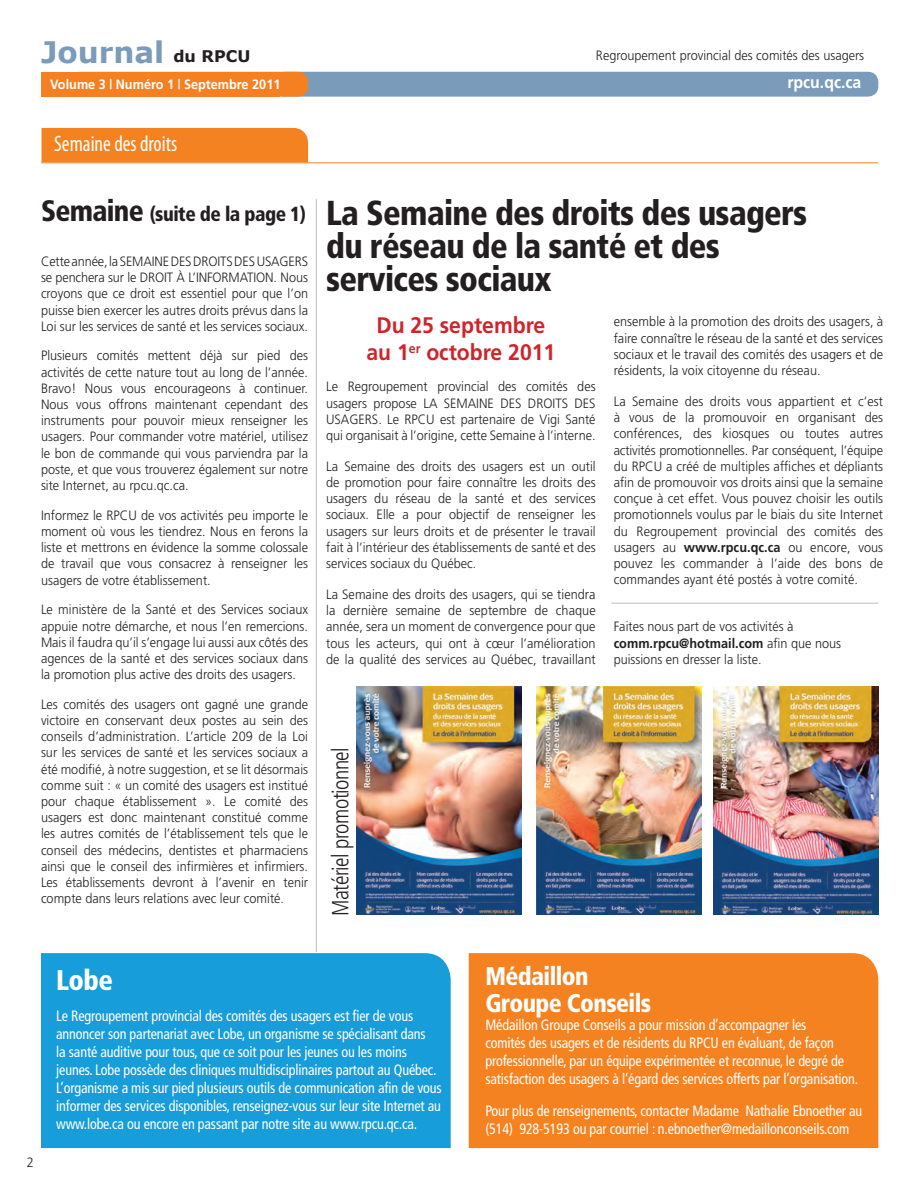
<style>
.page{position:relative;width:921px;height:1188px;background:#fff}
.page>*{position:absolute;margin:0;border:0;box-sizing:border-box;transform-origin:0 0}
.t1{font:900 condensed 34.65px "Frutiger";letter-spacing:-.02em;color:#231f20;scale:.95 1}
.t2{font:700 29.55px "Verdana";color:#7a9bb9}
.t3{font:900 condensed 28.5px "Frutiger";color:#fff;scale:.95 1}
.t4{font:900 condensed 25.5px "Frutiger";letter-spacing:-.025em;color:#fff;scale:.95 1}
.t5{font:300 condensed 23.4px "Frutiger";letter-spacing:-.025em;color:#231f20;scale:.95 1}
.t6{font:700 22.5px/27px "Frutiger";color:#d1232a;text-align:center;scale:.94 1}
.t7{font:condensed 22.5px "Myriad Pro";color:#fff;scale:.95 1}
.t8{font:900 condensed 20.4px "Frutiger";letter-spacing:-.025em;color:#231f20;scale:.95 1}
.t9{font:700 16.8px "Frutiger";color:#fff;scale:.94 1}
.t10{font:700 16.05px "Verdana";color:#231f20}
.t11{font:condensed 15px/18px "Frutiger";letter-spacing:-.01em;color:#fff;scale:.94 1}
.t12{font:300 13.5px/16.2px "Frutiger";color:#231f20;text-align:justify;scale:.94 1}
.t13{font:700 13.5px "Frutiger";color:#fff;scale:.94 1}
.s1{font-size:29.55px}
.s2{font-weight:700}
</style>
<div class="page">
<div style="left:274px;top:72px;width:604px;height:25px;background:#7a9bb9;border-radius:10px"></div>
<div style="left:41px;top:72px;width:238px;height:25px;background:#f58021"></div>
<div style="left:70px;top:72px;width:238px;height:25px;background:#f58021;border-radius:10px"></div>
<div style="left:468px;top:953px;width:410px;height:195px;background:#f58220"></div>
<div style="left:41px;top:953px;width:409px;height:195px;background:#179dd9"></div>
<hr style="left:316px;top:199px;width:1px;height:753px;background:#bcbdc0">
<div style="left:41px;top:128px;width:267px;height:34px;background:#f58220"></div>
<hr style="left:41px;top:162px;width:837px;height:1px;background:#f58220">
<img style="left:536px;top:687px;width:165px;height:228px">
<img style="left:713px;top:687px;width:165px;height:227px">
<img style="left:356px;top:687px;width:166px;height:228px">
<hr style="left:611px;top:603px;width:267px;height:1px;background:#bcbdc0">
<p class="t2" style="left:41px;top:34px;width:125px">Journal</p>
<p class="t10" style="left:173px;top:46px;width:79px">du RPCU</p>
<p class="t12" style="left:596px;top:47px;width:287px">Regroupement provincial des comités des usagers</p>
<p class="t13" style="left:50px;top:76px;width:246px">Volume 3 | Numéro 1 | Septembre 2011</p>
<p class="t9" style="left:787px;top:73px;width:80px">rpcu.qc.ca</p>
<p class="t7" style="left:54px;top:130px;width:131px">Semaine des droits</p>
<p class="t8" style="left:41px;top:202px;width:280px"><span class="s1">Semaine</span> (suite de la page 1)</p>
<p class="t12" style="left:41px;top:253px;width:286px">Cette année, la SEMAINE DES DROITS DES USAGERS se penchera sur le DROIT À L’INFORMATION. Nous croyons que ce droit est essentiel pour que l’on puisse bien exercer les autres droits prévus dans la Loi sur les services de santé et les services sociaux.</p>
<p class="t12" style="left:41px;top:348px;width:286px">Plusieurs comités mettent déjà sur pied des activités de cette nature tout au long de l’année.<br>Bravo! Nous vous encourageons à continuer.<br>Nous vous offrons maintenant cependant des instruments pour pouvoir mieux renseigner les usagers. Pour commander votre matériel, utilisez le bon de commande qui vous parviendra par la poste, et que vous trouverez également sur notre site Internet, au rpcu.qc.ca.</p>
<p class="t12" style="left:41px;top:507px;width:286px">Informez le RPCU de vos activités peu importe le moment où vous les tiendrez. Nous en ferons la liste et mettrons en évidence la somme colossale de travail que vous consacrez à renseigner les usagers de votre établissement.</p>
<p class="t12" style="left:41px;top:601px;width:286px">Le ministère de la Santé et des Services sociaux appuie notre démarche, et nous l’en remercions.<br>Mais il faudra qu’il s’engage lui aussi aux côtés des agences de la santé et des services sociaux dans la promotion plus active des droits des usagers.</p>
<p class="t12" style="left:41px;top:696px;width:286px">Les comités des usagers ont gagné une grande victoire en conservant deux postes au sein des conseils d’administration. L’article 209 de la Loi sur les services de santé et les services sociaux a été modifié, à notre suggestion, et se lit désormais comme suit : « un comité des usagers est institué pour chaque établissement ». Le comité des usagers est donc maintenant constitué comme les autres comités de l’établissement tels que le conseil des médecins, dentistes et pharmaciens ainsi que le conseil des infirmières et infirmiers.<br>Les établissements devront à l’avenir en tenir compte dans leurs relations avec leur comité.</p>
<p class="t1" style="left:326px;top:192px;width:508px">La Semaine des droits des usagers</p>
<p class="t1" style="left:326px;top:225px;width:416px">du réseau de la santé et des</p>
<p class="t1" style="left:326px;top:258px;width:239px">services sociaux</p>
<p class="t6" style="left:366px;top:312px;width:202px">Du 25 septembre au 1<sup>er</sup> octobre 2011</p>
<p class="t12" style="left:326px;top:378px;width:288px">Le Regroupement provincial des comités des usagers propose LA SEMAINE DES DROITS DES USAGERS. Le RPCU est partenaire de Vigi Santé qui organisait à l’origine, cette Semaine à l’interne.</p>
<p class="t12" style="left:326px;top:458px;width:288px">La Semaine des droits des usagers est un outil de promotion pour faire connaître les droits des usagers du réseau de la santé et des services sociaux. Elle a pour objectif de renseigner les usagers sur leurs droits et de présenter le travail fait à l’intérieur des établissements de santé et des services sociaux du Québec.</p>
<p class="t12" style="left:326px;top:586px;width:288px">La Semaine des droits des usagers, qui se tiendra la dernière semaine de septembre de chaque année, sera un moment de convergence pour que tous les acteurs, qui ont à cœur l’amélioration de la qualité des services au Québec, travaillant</p>
<p class="t12" style="left:613px;top:314px;width:288px">ensemble à la promotion des droits des usagers, à faire connaître le réseau de la santé et des services sociaux et le travail des comités des usagers et de résidents, la voix citoyenne du réseau.</p>
<p class="t12" style="left:613px;top:393px;width:288px">La Semaine des droits vous appartient et c’est à vous de la promouvoir en organisant des conférences, des kiosques ou toutes autres activités promotionnelles. Par conséquent, l’équipe du RPCU a créé de multiples affiches et dépliants afin de promouvoir vos droits ainsi que la semaine conçue à cet effet. Vous pouvez choisir les outils promotionnels voulus par le biais du site Internet du Regroupement provincial des comités des usagers au <span class="s2">www.rpcu.qc.ca</span> ou encore, vous pouvez les commander à l’aide des bons de commandes ayant été postés à votre comité.</p>
<p class="t12" style="left:613px;top:618px;width:243px;text-align:left">Faites nous part de vos activités à <span class="s2">comm.rpcu@hotmail.com</span> afin que nous puissions en dresser la liste.</p>
<p class="t5" style="left:327px;top:916px;width:179px;rotate:-90deg">Matériel promotionnel</p>
<p class="t12" style="left:27px;top:1154px;width:9px">2</p>
<p class="t3" style="left:56px;top:963px;width:61px">Lobe</p>
<p class="t11" style="left:56px;top:1007px;width:412px">Le Regroupement provincial des comités des usagers est fier de vous annoncer son partenariat avec Lobe, un organisme se spécialisant dans<br>la santé auditive pour tous, que ce soit pour les jeunes ou les moins jeunes. Lobe possède des cliniques multidisciplinaires partout au Québec.<br>L’organisme a mis sur pied plusieurs outils de communication afin de vous informer des services disponibles, renseignez-vous sur leur site Internet au www.lobe.ca ou encore en passant par notre site au www.rpcu.qc.ca.</p>
<p class="t4" style="left:485px;top:961px;width:110px">Médaillon</p>
<p class="t4" style="left:485px;top:988px;width:176px">Groupe Conseils</p>
<p class="t11" style="left:485px;top:1016px;width:398px">Médaillon Groupe Conseils a pour mission d’accompagner les<br>comités des usagers et de résidents du RPCU en évaluant, de façon professionnelle, par un équipe expérimentée et reconnue, le degré de satisfaction des usagers à l’égard des services offerts par l’organisation.</p>
<p class="t11" style="left:485px;top:1102px;width:402px">Pour plus de renseignements, contacter Madame Nathalie Ebnoether au (514) 928-5193 ou par courriel : n.ebnoether@medaillonconseils.com</p>
</div>
